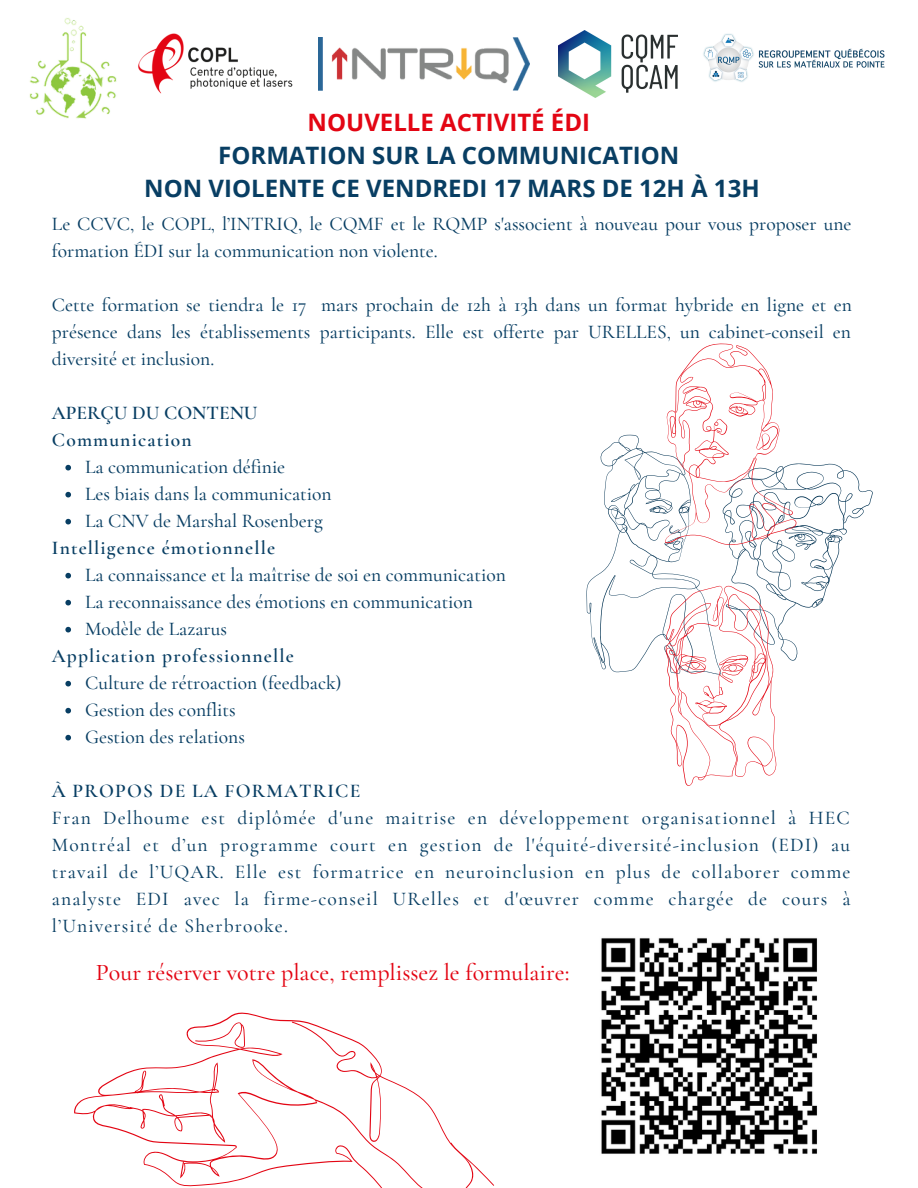
<style>
.page{position:relative;width:918px;height:1188px;background:#fff}
.page>*{position:absolute;margin:0;border:0;box-sizing:border-box;transform-origin:0 0}
.t1{font:700 24px/32.7px "Open Sans";color:#083e63;text-align:center}
.t2{font:500 24px "Cormorant Garamond";color:#e30513}
.t3{font:700 24px "Open Sans";color:#e30513}
.t4{font:500 19.5px/27px "Cormorant Garamond";color:#083e63}
.t5{font:600 19.5px "Cormorant Garamond";letter-spacing:.06em;color:#083e63}
.t6{font:600 19.5px/27px "Cormorant Garamond";letter-spacing:.03em;color:#083e63}
</style>
<div class="page">
<svg style="left:586px;top:343px;width:287px;height:443px"></svg>
<img style="left:138px;top:33px;width:155px;height:61px">
<img style="left:319px;top:38px;width:210px;height:53px">
<img style="left:703px;top:33px;width:182px;height:49px">
<img style="left:558px;top:31px;width:120px;height:66px">
<img style="left:29px;top:18px;width:88px;height:101px">
<svg style="left:65px;top:465px;width:6px;height:5px"></svg>
<svg style="left:65px;top:492px;width:6px;height:5px"></svg>
<svg style="left:65px;top:519px;width:6px;height:5px"></svg>
<svg style="left:65px;top:573px;width:6px;height:5px"></svg>
<svg style="left:65px;top:600px;width:6px;height:5px"></svg>
<svg style="left:65px;top:627px;width:6px;height:5px"></svg>
<svg style="left:65px;top:681px;width:6px;height:5px"></svg>
<svg style="left:65px;top:708px;width:6px;height:5px"></svg>
<svg style="left:65px;top:735px;width:6px;height:5px"></svg>
<img style="left:601px;top:938px;width:216px;height:216px">
<svg style="left:74px;top:1012px;width:395px;height:176px"></svg>
<svg style="left:195px;top:1022px;width:50px;height:26px"></svg>
<svg style="left:292px;top:1022px;width:88px;height:57px"></svg>
<svg style="left:451px;top:1143px;width:43px;height:43px"></svg>
<svg style="left:130px;top:1062px;width:95px;height:81px"></svg>
<p class="t3" style="left:308px;top:106px;width:284px">NOUVELLE ACTIVITÉ ÉDI</p>
<p class="t1" style="left:144px;top:138px;width:617px">FORMATION SUR LA COMMUNICATION<br>NON VIOLENTE CE VENDREDI 17 MARS DE 12H À 13H</p>
<p class="t4" style="left:52px;top:210px;width:801px">Le CCVC, le COPL, l’INTRIQ, le CQMF et le RQMP s'associent à nouveau pour vous proposer une formation ÉDI sur la communication non violente.</p>
<p class="t4" style="left:52px;top:291px;width:802px;text-align:justify">Cette formation se tiendra le 17 mars prochain de 12h à 13h dans un format hybride en ligne et en présence dans les établissements participants. Elle est offerte par URELLES, un cabinet-conseil en diversité et inclusion.</p>
<p class="t6" style="left:52px;top:399px;width:207px">APERÇU DU CONTENU<br>Communication</p>
<p class="t4" style="left:85px;top:453px;width:248px">La communication définie<br>Les biais dans la communication<br>La CNV de Marshal Rosenberg</p>
<p class="t4" style="left:85px;top:561px;width:422px">La connaissance et la maîtrise de soi en communication<br>La reconnaissance des émotions en communication<br>Modèle de Lazarus</p>
<p class="t4" style="left:85px;top:669px;width:258px">Culture de rétroaction (feedback)<br>Gestion des conflits<br>Gestion des relations</p>
<p class="t5" style="left:52px;top:536px;width:225px">Intelligence émotionnelle</p>
<p class="t5" style="left:52px;top:644px;width:243px">Application professionnelle</p>
<p class="t5" style="left:52px;top:779px;width:310px">À PROPOS DE LA FORMATRICE</p>
<p class="t4" style="left:52px;top:804px;width:800px;text-align:justify">Fran Delhoume est diplômée d'une maitrise en développement organisationnel à HEC Montréal et d’un programme court en gestion de l'équité-diversité-inclusion (EDI) au travail de l’UQAR. Elle est formatrice en neuroinclusion en plus de collaborer comme analyste EDI avec la firme-conseil URelles et d'œuvrer comme chargée de cours à l’Université de Sherbrooke.</p>
<p class="t2" style="left:96px;top:958px;width:475px">Pour réserver votre place, remplissez le formulaire:</p>
</div>
